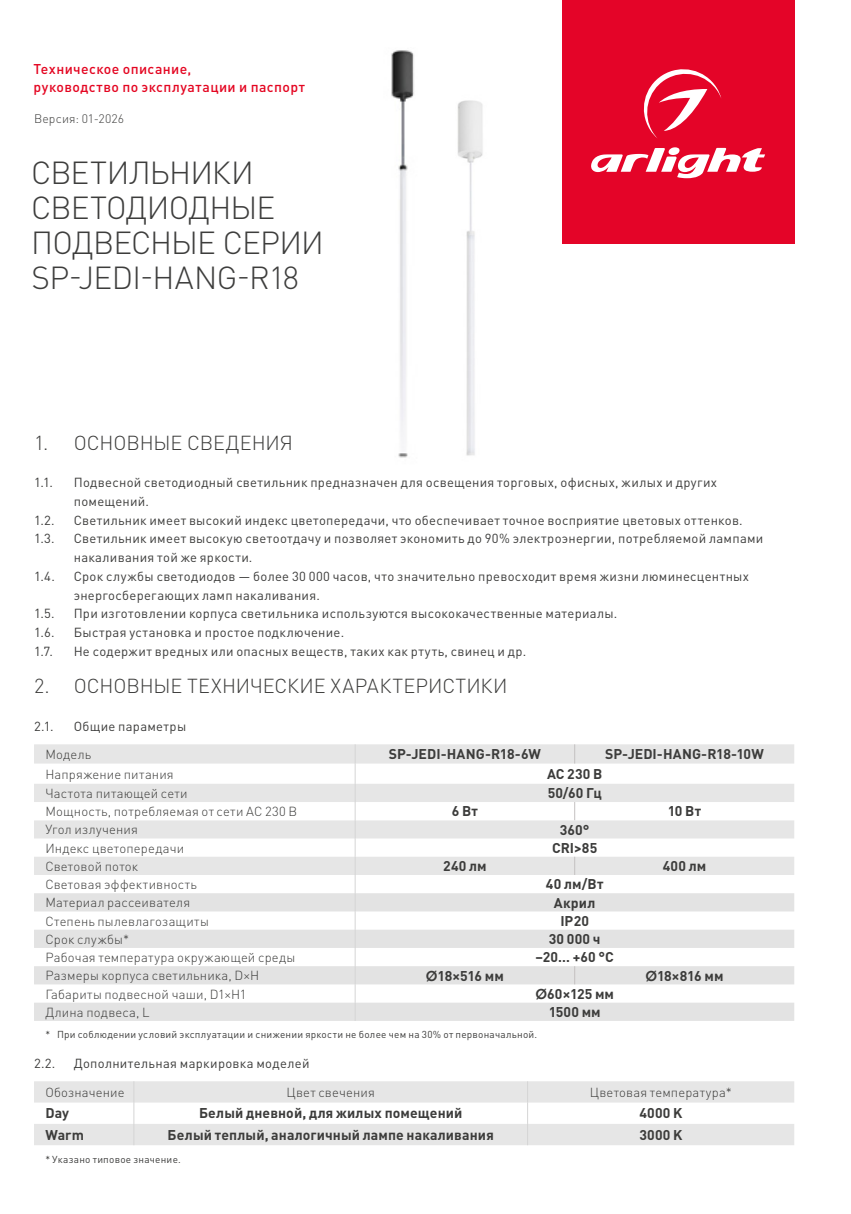
<style>
.page{position:relative;width:851px;height:1214px;background:#fff}
.page>*{position:absolute;margin:0;border:0;box-sizing:border-box;transform-origin:0 0}
.t1{font:300 31.6px/35px "DIN Pro";letter-spacing:-.025em;color:#3d3d3c}
.t2{font:300 20px "DIN Pro";letter-spacing:-.005em;color:#3c3c3b}
.t3{font:700 14px "DIN Pro";letter-spacing:.01em;color:#3c3c3b}
.t4{font:500 14px/18px "DIN Pro";letter-spacing:.03em;color:#e40521}
.t5{font:13px/18.8px "DIN Pro";letter-spacing:.02em;color:#3c3c3b}
.t6{font:300 13px "DIN Pro";letter-spacing:.015em;color:#3c3c3b}
.t7{font:300 12.2px "DIN Pro";letter-spacing:.015em;color:#3d3d3c}
.t8{font:10px "DIN Pro";letter-spacing:.025em;color:#3c3c3b}
.s1{font-family:"Century Gothic"}
</style>
<div class="page">
<svg style="left:34px;top:744px;width:760px;height:276px"></svg>
<svg style="left:34px;top:1081px;width:760px;height:64px;fill:#e6e6e6"></svg>
<svg style="left:133px;top:1081px;width:1px;height:64px"></svg>
<svg style="left:527px;top:1081px;width:1px;height:64px"></svg>
<img style="left:457px;top:100px;width:26px;height:356px">
<img style="left:391px;top:50px;width:23px;height:408px">
<div style="left:562px;top:0;width:232px;height:243px;background:#e40428"></div>
<svg style="left:591px;top:147px;width:174px;height:31px"></svg>
<svg style="left:643px;top:69px;width:78px;height:69px"></svg>
<p class="t4" style="left:34px;top:60px;width:273px">Техническое описание,<br>руководство по эксплуатации и паспорт</p>
<p class="t7" style="left:34px;top:110px;width:92px">Версия: 01-2026</p>
<h1 class="t1" style="left:31px;top:154px;width:294px">СВЕТИЛЬНИКИ<br>СВЕТОДИОДНЫЕ<br>ПОДВЕСНЫЕ СЕРИИ<br>SP-JEDI-HANG-R18</h1>
<h2 class="t2" style="left:34px;top:429px;width:260px">1. ОСНОВНЫЕ СВЕДЕНИЯ</h2>
<p class="t5" style="left:34px;top:472px;width:20px">1.1.</p>
<p class="t5" style="left:74px;top:472px;width:644px">Подвесной светодиодный светильник предназначен для освещения торговых, офисных, жилых и других помещений.</p>
<p class="t5" style="left:34px;top:510px;width:22px">1.2.</p>
<p class="t5" style="left:74px;top:510px;width:670px">Светильник имеет высокий индекс цветопередачи, что обеспечивает точное восприятие цветовых оттенков.</p>
<p class="t5" style="left:34px;top:528px;width:22px">1.3.</p>
<p class="t5" style="left:74px;top:528px;width:691px">Светильник имеет высокую светоотдачу и позволяет экономить до 90% электроэнергии, потребляемой лампами накаливания той же яркости.</p>
<p class="t5" style="left:34px;top:566px;width:22px">1.4.</p>
<p class="t5" style="left:74px;top:566px;width:676px">Срок службы светодиодов — более 30 000 часов, что значительно превосходит время жизни люминесцентных энергосберегающих ламп накаливания.</p>
<p class="t5" style="left:34px;top:603px;width:22px">1.5.</p>
<p class="t5" style="left:74px;top:603px;width:545px">При изготовлении корпуса светильника используются высококачественные материалы.</p>
<p class="t5" style="left:34px;top:622px;width:22px">1.6.</p>
<p class="t5" style="left:74px;top:622px;width:272px">Быстрая установка и простое подключение.</p>
<p class="t5" style="left:34px;top:641px;width:21px">1.7.</p>
<p class="t5" style="left:74px;top:641px;width:454px">Не содержит вредных или опасных веществ, таких как ртуть, свинец и др.</p>
<h2 class="t2" style="left:34px;top:672px;width:475px">2. ОСНОВНЫЕ ТЕХНИЧЕСКИЕ ХАРАКТЕРИСТИКИ</h2>
<p class="t5" style="left:34px;top:716px;width:21px">2.1.</p>
<p class="t5" style="left:74px;top:716px;width:114px">Общие параметры</p>
<p class="t6" style="left:45px;top:745px;width:47px">Модель</p>
<p class="t3" style="left:389px;top:744px;width:154px">SP-JEDI-HANG-R18-6W</p>
<p class="t3" style="left:605px;top:744px;width:160px">SP-JEDI-HANG-R18-10W</p>
<p class="t6" style="left:45px;top:765px;width:130px">Напряжение питания</p>
<p class="t3" style="left:547px;top:764px;width:57px">AC 230 В</p>
<p class="t6" style="left:45px;top:784px;width:144px">Частота питающей сети</p>
<p class="t3" style="left:547px;top:783px;width:56px">50/60 Гц</p>
<p class="t6" style="left:45px;top:802px;width:253px">Мощность, потребляемая от сети AC 230 В</p>
<p class="t3" style="left:452px;top:801px;width:28px">6 Вт</p>
<p class="t3" style="left:667px;top:801px;width:35px">10 Вт</p>
<p class="t6" style="left:45px;top:820px;width:94px">Угол излучения</p>
<p class="t3" style="left:559px;top:820px;width:31px">360°</p>
<p class="t6" style="left:45px;top:839px;width:140px">Индекс цветопередачи</p>
<p class="t3" style="left:552px;top:838px;width:47px">СRI&gt;85</p>
<p class="t6" style="left:45px;top:857px;width:94px">Световой поток</p>
<p class="t3" style="left:443px;top:856px;width:45px">240 лм</p>
<p class="t3" style="left:662px;top:856px;width:45px">400 лм</p>
<p class="t6" style="left:45px;top:875px;width:153px">Световая эффективность</p>
<p class="t3" style="left:546px;top:874px;width:59px">40 лм/Вт</p>
<p class="t6" style="left:45px;top:893px;width:146px">Материал рассеивателя</p>
<p class="t3" style="left:554px;top:893px;width:43px">Акрил</p>
<p class="t6" style="left:45px;top:911px;width:165px">Степень пылевлагозащиты</p>
<p class="t3" style="left:560px;top:911px;width:30px">IP20</p>
<p class="t6" style="left:45px;top:930px;width:85px">Срок службы*</p>
<p class="t3" style="left:548px;top:929px;width:53px">30 000 ч</p>
<p class="t6" style="left:45px;top:948px;width:251px">Рабочая температура окружающей среды</p>
<p class="t3" style="left:535px;top:947px;width:80px">–20… +60 °С</p>
<p class="t6" style="left:45px;top:966px;width:215px">Размеры корпуса светильника, D×H</p>
<p class="t3" style="left:426px;top:965px;width:79px"><span class="s1">Ø</span>18×516 мм</p>
<p class="t3" style="left:645px;top:965px;width:80px"><span class="s1">Ø</span>18×816 мм</p>
<p class="t6" style="left:45px;top:984px;width:202px">Габариты подвесной чаши, D1×H1</p>
<p class="t3" style="left:535px;top:984px;width:80px"><span class="s1">Ø</span>60×125 мм</p>
<p class="t6" style="left:45px;top:1003px;width:106px">Длина подвеса, L</p>
<p class="t3" style="left:548px;top:1002px;width:54px">1500 мм</p>
<p class="t8" style="left:45px;top:1027px;width:493px">* При соблюдении условий эксплуатации и снижении яркости не более чем на 30% от первоначальной.</p>
<p class="t5" style="left:34px;top:1052px;width:23px">2.2.</p>
<p class="t5" style="left:74px;top:1052px;width:237px">Дополнительная маркировка моделей</p>
<p class="t6" style="left:45px;top:1083px;width:81px">Обозначение</p>
<p class="t6" style="left:286px;top:1083px;width:90px">Цвет свечения</p>
<p class="t6" style="left:590px;top:1083px;width:143px">Цветовая температура*</p>
<p class="t3" style="left:45px;top:1103px;width:25px">Day</p>
<p class="t3" style="left:199px;top:1103px;width:265px">Белый дневной, для жилых помещений</p>
<p class="t3" style="left:639px;top:1103px;width:45px">4000 K</p>
<p class="t3" style="left:45px;top:1124px;width:40px">Warm</p>
<p class="t3" style="left:168px;top:1124px;width:328px">Белый теплый, аналогичный лампе накаливания</p>
<p class="t3" style="left:639px;top:1124px;width:45px">3000 K</p>
<p class="t8" style="left:45px;top:1151px;width:137px">* Указано типовое значение.</p>
</div>
